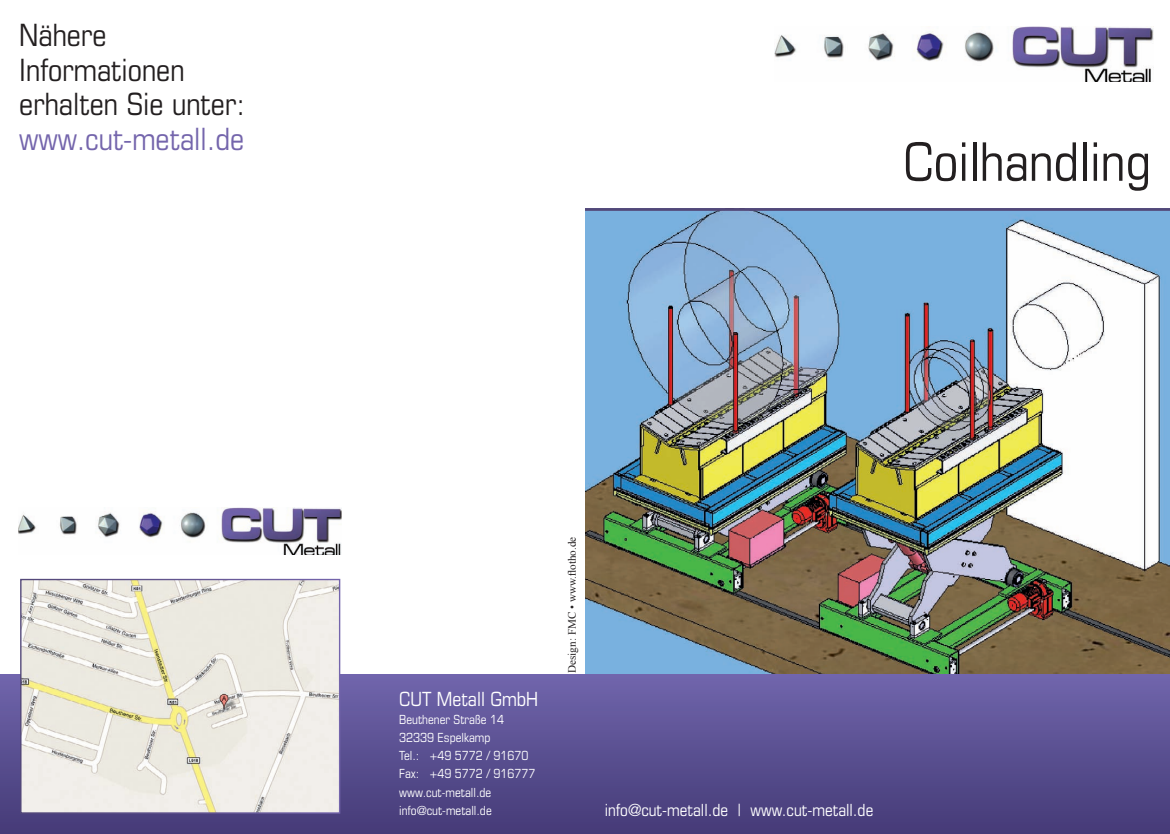
<style>
.page{position:relative;width:1170px;height:834px;background:#fff}
.page>*{position:absolute;margin:0;border:0;box-sizing:border-box;transform-origin:0 0}
.t1{font:condensed 52.95px "Eurostile";color:#231f20}
.t2{font:condensed 30.75px/35px "Eurostile";color:#231f20}
.t3{font:condensed 30.75px "Eurostile";color:#7465ac}
.t4{font:condensed 19.5px "Eurostile";color:#fff}
.t5{font:condensed 16.8px "Eurostile";color:#fff}
.t6{font:condensed 12.6px/18.1px "Eurostile";color:#fff}
.t7{font:11.1px "Times New Roman";color:#231f20}
</style>
<div class="page">
<img style="left:585px;top:211px;width:584px;height:463px">
<div style="left:0;top:674px;width:1169px;height:159px;background:linear-gradient(to bottom,#7065ac,#453b77)"></div>
<img style="left:18px;top:507px;width:323px;height:47px">
<img style="left:22px;top:580px;width:316px;height:231px">
<div style="left:20px;top:578px;width:320px;height:235px;border:1px solid #fff"></div>
<img style="left:774px;top:27px;width:379px;height:55px">
<hr style="left:585px;top:208px;width:584px;height:3px;background:#534879">
<h2 class="t2" style="left:19px;top:20px;width:227px">Nähere<br>Informationen erhalten Sie unter:</h2>
<h2 class="t3" style="left:19px;top:128px;width:227px">www.cut-metall.de</h2>
<h1 class="t1" style="left:903px;top:142px;width:249px">Coilhandling</h1>
<h3 class="t4" style="left:399px;top:691px;width:140px">CUT Metall GmbH</h3>
<p class="t6" style="left:399px;top:711px;width:138px">Beuthener Straße 14<br>32339 Espelkamp<br>Tel.: +49 5772 / 91670<br>Fax: +49 5772 / 916777 www.cut-metall.de info@cut-metall.de</p>
<p class="t7" style="left:566px;top:673px;width:138px;rotate:-90deg">Design: FMC • www.flotho.de</p>
<h3 class="t5" style="left:604px;top:803px;width:270px">info@cut-metall.de | www.cut-metall.de</h3>
</div>
